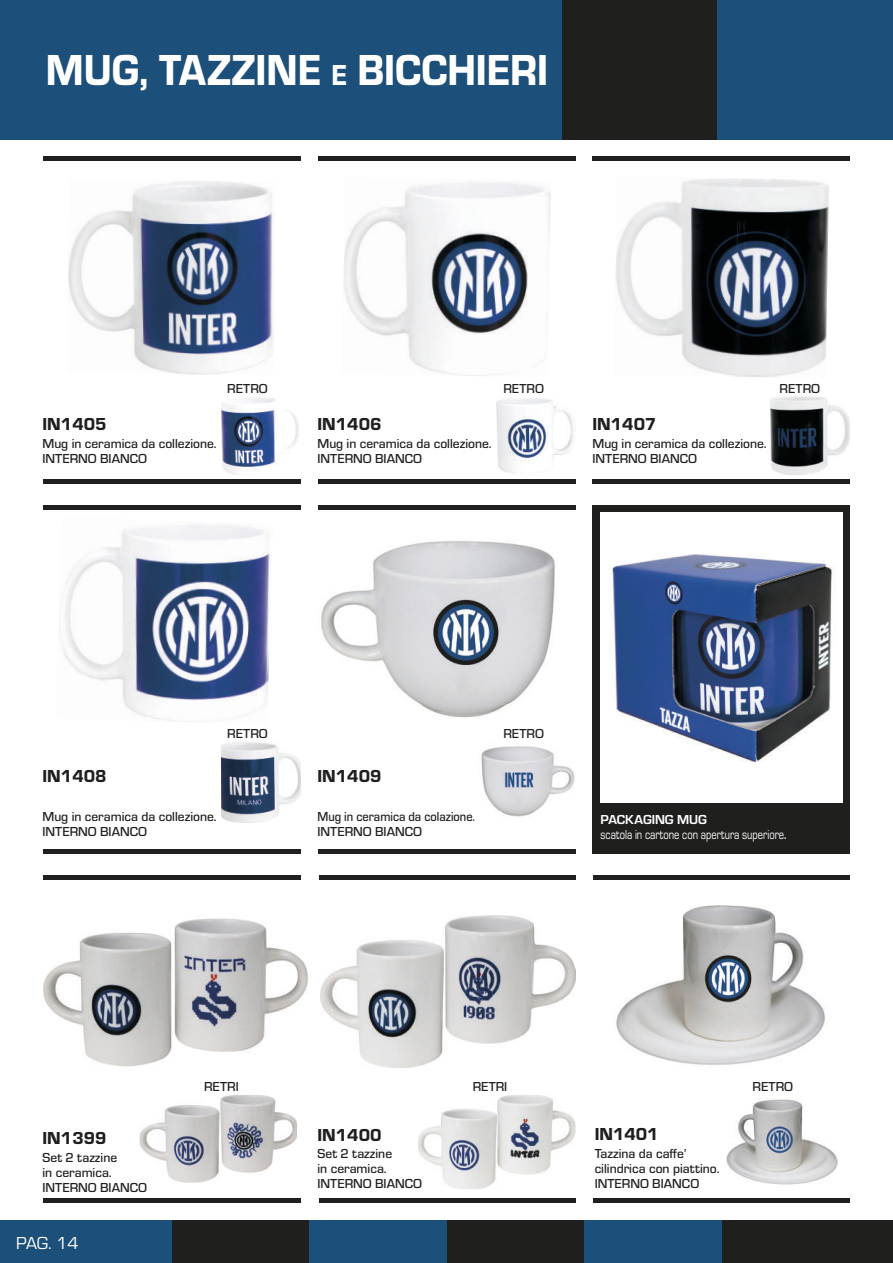
<style>
.page{position:relative;width:893px;height:1263px;background:#fff}
.page>*{position:absolute;margin:0;border:0;box-sizing:border-box;transform-origin:0 0}
.t1{font:45px "Eurostile Hea";color:#fff;scale:.92 1}
.t2{font:18px "Eurostile Hea";color:#1f1f1e}
.t3{font:18px "Eurostile";color:#fff}
.t4{font:500 13.5px/15px "Eurostile";color:#1f1f1e}
.t5{font:13.5px/15px "Eurostile";color:#fff;scale:.78 1}
.t6{font:500 13.5px/15px "Eurostile";color:#1f1f1e;scale:.92 1}
.s1{font-size:30px}
.s2{font-weight:700}
</style>
<div class="page">
<div style="left:446px;top:1220px;width:138px;height:43px;background:#1f1f1e"></div>
<div style="left:309px;top:1220px;width:137px;height:43px;background:#1c507b"></div>
<div style="left:721px;top:1220px;width:172px;height:43px;background:#1f1f1e"></div>
<div style="left:584px;top:1220px;width:137px;height:43px;background:#1c507b"></div>
<div style="left:171px;top:1220px;width:138px;height:43px;background:#1f1f1e"></div>
<div style="left:0;top:1220px;width:171px;height:43px;background:#1c507b"></div>
<div style="left:717px;top:0;width:176px;height:139px;background:#1c507b"></div>
<div style="left:0;top:0;width:563px;height:139px;background:#1c507b"></div>
<div style="left:563px;top:0;width:154px;height:139px;background:#1f1f1e"></div>
<img style="left:418px;top:1095px;width:157px;height:94px">
<img style="left:321px;top:541px;width:234px;height:177px">
<img style="left:481px;top:746px;width:94px;height:71px">
<img style="left:59px;top:524px;width:211px;height:198px">
<div style="left:592px;top:505px;width:258px;height:347px;background:#1f1f1e"></div>
<div style="left:43px;top:479px;width:257px;height:5px;background:#1f1f1e"></div>
<hr style="left:43px;top:156px;width:257px;height:4px;background:#1f1f1e">
<hr style="left:43px;top:850px;width:257px;height:4px;background:#1f1f1e">
<div style="left:43px;top:505px;width:257px;height:5px;background:#1f1f1e"></div>
<div style="left:43px;top:1198px;width:257px;height:5px;background:#1f1f1e"></div>
<div style="left:43px;top:875px;width:257px;height:5px;background:#1f1f1e"></div>
<div style="left:317px;top:479px;width:258px;height:5px;background:#1f1f1e"></div>
<hr style="left:317px;top:156px;width:258px;height:4px;background:#1f1f1e">
<div style="left:592px;top:479px;width:258px;height:5px;background:#1f1f1e"></div>
<hr style="left:592px;top:156px;width:258px;height:4px;background:#1f1f1e">
<hr style="left:317px;top:850px;width:258px;height:4px;background:#1f1f1e">
<div style="left:317px;top:505px;width:258px;height:5px;background:#1f1f1e"></div>
<div style="left:319px;top:1198px;width:256px;height:5px;background:#1f1f1e"></div>
<div style="left:319px;top:875px;width:256px;height:5px;background:#1f1f1e"></div>
<hr style="left:592px;top:850px;width:258px;height:4px;background:#1f1f1e">
<img style="left:221px;top:742px;width:79px;height:80px">
<img style="left:771px;top:397px;width:79px;height:78px">
<img style="left:497px;top:398px;width:77px;height:75px">
<img style="left:221px;top:397px;width:78px;height:77px">
<div style="left:601px;top:513px;width:242px;height:290px;background:#fff"></div>
<img style="left:612px;top:554px;width:221px;height:207px">
<img style="left:68px;top:181px;width:205px;height:194px">
<img style="left:344px;top:182px;width:207px;height:194px">
<img style="left:616px;top:178px;width:213px;height:199px">
<img style="left:616px;top:905px;width:211px;height:160px">
<img style="left:726px;top:1098px;width:112px;height:87px">
<img style="left:43px;top:918px;width:266px;height:149px">
<img style="left:140px;top:1095px;width:157px;height:87px">
<img style="left:321px;top:916px;width:254px;height:152px">
<div style="left:593px;top:1198px;width:257px;height:5px;background:#1f1f1e"></div>
<div style="left:593px;top:875px;width:257px;height:5px;background:#1f1f1e"></div>
<h1 class="t1" style="left:46px;top:38px;width:547px">MUG, TAZZINE <span class="s1">E</span> BICCHIERI</h1>
<h2 class="t2" style="left:43px;top:412px;width:66px">IN1405</h2>
<p class="t4" style="left:43px;top:435px;width:176px">Mug in ceramica da collezione.<br>INTERNO BIANCO</p>
<p class="t4" style="left:227px;top:380px;width:42px">RETRO</p>
<p class="t4" style="left:503px;top:380px;width:42px">RETRO</p>
<p class="t4" style="left:780px;top:380px;width:42px">RETRO</p>
<h2 class="t2" style="left:317px;top:412px;width:66px">IN1406</h2>
<p class="t4" style="left:317px;top:435px;width:176px">Mug in ceramica da collezione.<br>INTERNO BIANCO</p>
<h2 class="t2" style="left:592px;top:412px;width:66px">IN1407</h2>
<p class="t4" style="left:592px;top:435px;width:176px">Mug in ceramica da collezione.<br>INTERNO BIANCO</p>
<p class="t4" style="left:227px;top:725px;width:42px">RETRO</p>
<p class="t4" style="left:503px;top:725px;width:42px">RETRO</p>
<h2 class="t2" style="left:43px;top:763px;width:66px">IN1408</h2>
<p class="t4" style="left:43px;top:808px;width:176px">Mug in ceramica da collezione.<br>INTERNO BIANCO</p>
<h2 class="t2" style="left:317px;top:763px;width:66px">IN1409</h2>
<p class="t6" style="left:317px;top:808px;width:173px">Mug in ceramica da colazione.<br>INTERNO BIANCO</p>
<p class="t5" style="left:601px;top:811px;width:240px"><span class="s2">PACKAGING MUG<br></span>scatola in cartone con apertura superiore<span class="s2">.</span></p>
<h2 class="t2" style="left:43px;top:1126px;width:66px">IN1399</h2>
<p class="t4" style="left:43px;top:1149px;width:106px">Set 2 tazzine<br>in ceramica.<br>INTERNO BIANCO</p>
<h2 class="t3" style="left:16px;top:1230px;width:64px">PAG. 14</h2>
<p class="t4" style="left:204px;top:1079px;width:36px">RETRI</p>
<p class="t4" style="left:473px;top:1079px;width:36px">RETRI</p>
<h2 class="t2" style="left:317px;top:1122px;width:66px">IN1400</h2>
<p class="t4" style="left:317px;top:1146px;width:106px">Set 2 tazzine<br>in ceramica.<br>INTERNO BIANCO</p>
<h2 class="t2" style="left:595px;top:1121px;width:66px">IN1401</h2>
<p class="t4" style="left:595px;top:1145px;width:126px">Tazzina da caffe’ cilindrica con piattino.<br>INTERNO BIANCO</p>
<p class="t4" style="left:752px;top:1079px;width:42px">RETRO</p>
</div>
